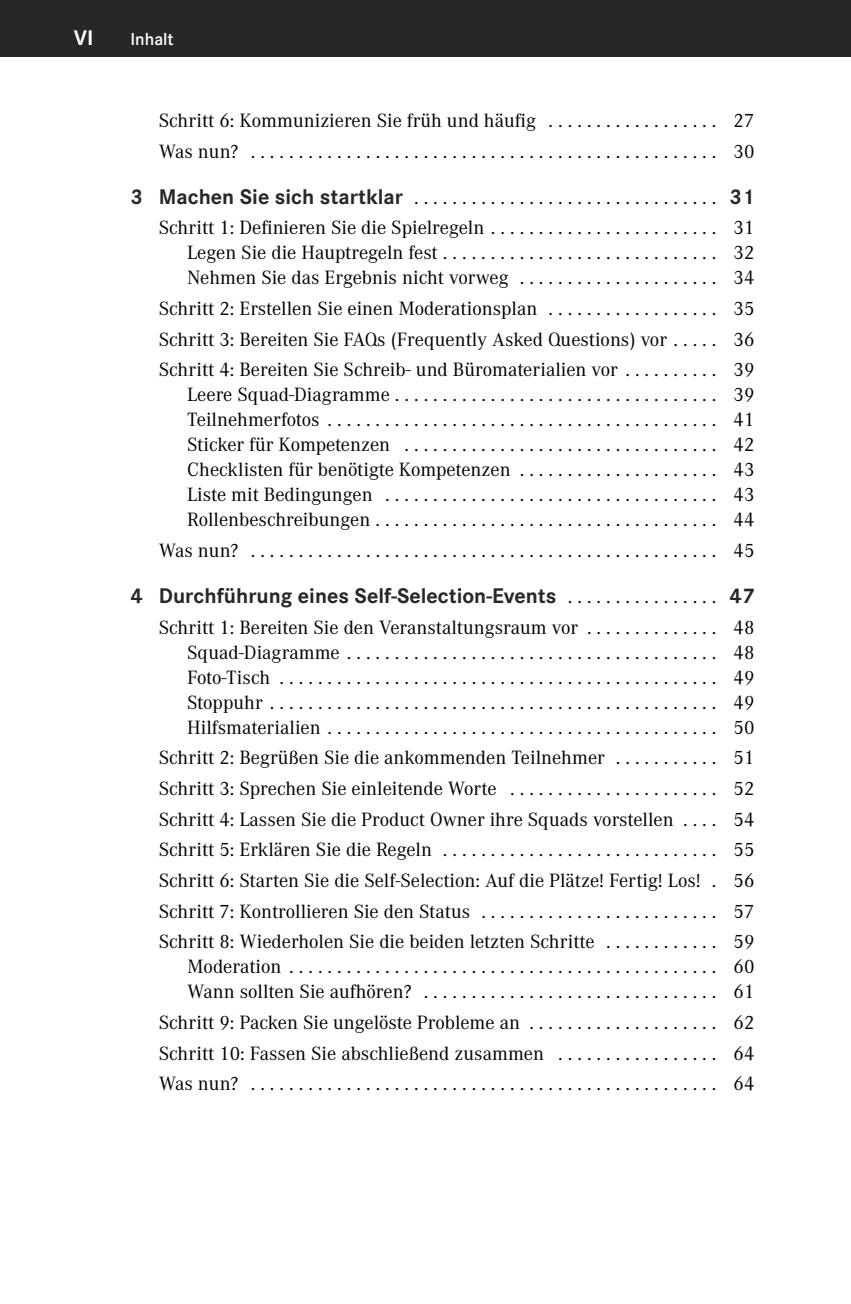
<style>
.page{position:relative;width:851px;height:1304px;background:#fff}
.page>*{position:absolute;margin:0;border:0;box-sizing:border-box;transform-origin:0 0}
.t1{font:700 22px "Corporate S Pro";color:#272727}
.t2{font:700 22px "Corporate S Pro";color:#fff}
.t3{font:20px/30.6px "Corporate A Pro";color:#000;text-align:justify}
.t4{font:600 18px "Corporate S Pro";color:#fff}
.s1{font-family:"Corporate S Pro";font-weight:700;font-size:22px;color:#272727}
.s2{font-family:"Corporate A Pro";font-weight:400;font-size:20px;color:#000}
</style>
<div class="page">
<div style="left:0;top:0;width:850px;height:57px;background:#272727"></div>
<p class="t2" style="left:74px;top:29px;width:21px">VI</p>
<p class="t4" style="left:130px;top:32px;width:45px">Inhalt</p>
<p class="t3" style="left:159px;top:107px;width:597px">Schritt 6: Kommunizieren Sie früh und häufig . . . . . . . . . . . . . . . . . . 27<br>Was nun? ................................................. 30</p>
<p class="t3" style="left:130px;top:183px;width:625px;text-align:right"><span class="s1">3 Machen Sie sich startklar</span> ................................ <span class="s1">31<br></span>Schritt 1: Definieren Sie die Spielregeln . . . . . . . . . . . . . . . . . . . . . . . . 31</p>
<p class="t3" style="left:187px;top:242px;width:568px;line-height:25px">Legen Sie die Hauptregeln fest ............................. 32<br>Nehmen Sie das Ergebnis nicht vorweg . . . . . . . . . . . . . . . . . . . . . 34</p>
<p class="t3" style="left:159px;top:295px;width:597px">Schritt 2: Erstellen Sie einen Moderationsplan . . . . . . . . . . . . . . . . . . 35<br>Schritt 3: Bereiten Sie FAQs (Frequently Asked Questions) vor . . . . . 36<br>Schritt 4: Bereiten Sie Schreib- und Büromaterialien vor . . . . . . . . . . 39</p>
<p class="t3" style="left:187px;top:384px;width:568px;line-height:25px">Leere Squad-Diagramme .................................. 39<br>Teilnehmerfotos ......................................... 41<br>Sticker für Kompetenzen ................................. 42<br>Checklisten für benötigte Kompetenzen . . . . . . . . . . . . . . . . . . . . . 43<br>Liste mit Bedingungen ................................... 43<br>Rollenbeschreibungen .................................... 44</p>
<p class="t3" style="left:159px;top:537px;width:597px">Was nun? ................................................. 45</p>
<p class="t1" style="left:130px;top:587px;width:625px">4 Durchführung eines Self-Selection-Events <span class="s2">. . . . . . . . . . . . . . . .</span> 47</p>
<p class="t3" style="left:187px;top:616px;width:568px;line-height:25px;text-indent:-28px">Schritt 1: Bereiten Sie den Veranstaltungsraum vor . . . . . . . . . . . . . . 48<br>Squad-Diagramme ....................................... 48<br>Foto-Tisch .............................................. 49<br>Stoppuhr ............................................... 49<br>Hilfsmaterialien ......................................... 50</p>
<p class="t3" style="left:159px;top:744px;width:597px">Schritt 2: Begrüßen Sie die ankommenden Teilnehmer . . . . . . . . . . . 51<br>Schritt 3: Sprechen Sie einleitende Worte . . . . . . . . . . . . . . . . . . . . . . 52<br>Schritt 4: Lassen Sie die Product Owner ihre Squads vorstellen . . . . 54<br>Schritt 5: Erklären Sie die Regeln ............................. 55<br>Schritt 6: Starten Sie die Self- Selection: Auf die Plätze! Fertig! Los! . 56<br>Schritt 7: Kontrollieren Sie den Status . . . . . . . . . . . . . . . . . . . . . . . . . 57<br>Schritt 8: Wiederholen Sie die beiden letzten Schritte . . . . . . . . . . . . 59</p>
<p class="t3" style="left:187px;top:956px;width:568px;line-height:25px">Moderation ............................................. 60<br>Wann sollten Sie aufhören? ............................... 61</p>
<p class="t3" style="left:159px;top:1009px;width:597px">Schritt 9: Packen Sie ungelöste Probleme an . . . . . . . . . . . . . . . . . . . . 62<br>Schritt 10: Fassen Sie abschließend zusammen . . . . . . . . . . . . . . . . . 64<br>Was nun? ................................................. 64</p>
</div>
